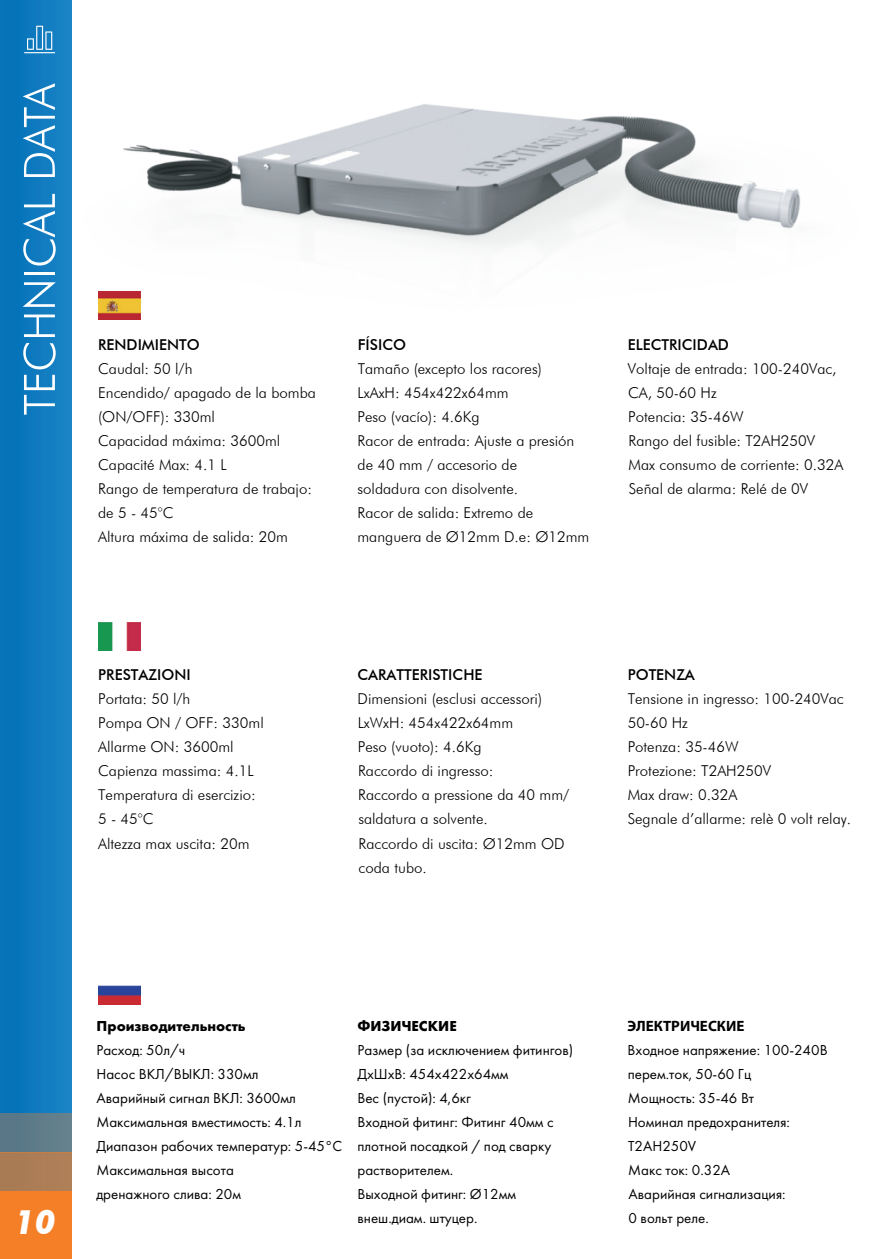
<style>
.page{position:relative;width:893px;height:1259px;background:#fff}
.page>*{position:absolute;margin:0;border:0;box-sizing:border-box;transform-origin:0 0}
.t1{font:italic 700 33.6px "Futura BT";color:#fff}
.t2{font:300 15px/24px "Futura BT";color:#000001}
.t3{font:15px/24px "Futura PT";color:#000001}
.t4{font:500 15px "Futura BT";color:#000001}
.t5{font:700 15px "Futura PT";color:#000001}
.t6{font:700 15px "Myriad Pro";color:#000001}
</style>
<div class="page">
<img style="left:98px;top:104px;width:703px;height:188px">
<img style="left:98px;top:292px;width:43px;height:28px">
<img style="left:98px;top:985px;width:42px;height:19px">
<img style="left:98px;top:622px;width:43px;height:29px">
<div style="left:0;top:0;width:72px;height:1259px;background:#0f79be"></div>
<div style="left:0;top:1191px;width:72px;height:68px;background:#f47f27"></div>
<div style="left:0;top:1152px;width:72px;height:39px;background:#ac7d56"></div>
<div style="left:0;top:1113px;width:72px;height:39px;background:#5e7b89"></div>
<svg style="left:24px;top:375px;width:31px;height:40px"></svg>
<svg style="left:23px;top:343px;width:33px;height:26px"></svg>
<svg style="left:24px;top:314px;width:31px;height:23px"></svg>
<svg style="left:23px;top:282px;width:33px;height:25px"></svg>
<hr style="left:24px;top:272px;width:31px;height:3px;background:#fff">
<svg style="left:23px;top:194px;width:33px;height:71px"></svg>
<svg style="left:23px;top:83px;width:32px;height:94px"></svg>
<svg style="left:24px;top:26px;width:31px;height:27px"></svg>
<p class="t4" style="left:98px;top:335px;width:103px">RENDIMIENTO</p>
<p class="t2" style="left:98px;top:356px;width:219px">Caudal: 50 l/h<br>Encendido/ apagado de la bomba (ON/OFF): 330ml<br>Capacidad máxima: 3600ml<br>Capacité Max: 4.1 L<br>Rango de temperatura de trabajo: de 5 - 45°C<br>Altura máxima de salida: 20m</p>
<p class="t4" style="left:358px;top:335px;width:50px">FÍSICO</p>
<p class="t2" style="left:357px;top:356px;width:233px">Tamaño (excepto los racores)<br>LxAxH: 454x422x64mm<br>Peso (vacío): 4.6Kg<br>Racor de entrada: Ajuste a presión de 40 mm / accesorio de<br>soldadura con disolvente.<br>Racor de salida: Extremo de manguera de Ø12mm D.e: Ø12mm</p>
<p class="t4" style="left:628px;top:335px;width:103px">ELECTRICIDAD</p>
<p class="t2" style="left:628px;top:356px;width:217px">Voltaje de entrada: 100-240Vac,<br>CA, 50-60 Hz<br>Potencia: 35-46W<br>Rango del fusible: T2AH250V<br>Max consumo de corriente: 0.32A<br>Señal de alarma: Relé de 0V</p>
<p class="t4" style="left:98px;top:666px;width:94px">PRESTAZIONI</p>
<p class="t2" style="left:98px;top:687px;width:167px">Portata: 50 l/h<br>Pompa ON / OFF: 330ml<br>Allarme ON: 3600ml<br>Capienza massima: 4.1L<br>Temperatura di esercizio:<br>5 - 45°C<br>Altezza max uscita: 20m</p>
<p class="t4" style="left:357px;top:666px;width:127px">CARATTERISTICHE</p>
<p class="t2" style="left:358px;top:687px;width:213px">Dimensioni (esclusi accessori)<br>LxWxH: 454x422x64mm<br>Peso (vuoto): 4.6Kg<br>Raccordo di ingresso:<br>Raccordo a pressione da 40 mm/ saldatura a solvente.<br>Raccordo di uscita: Ø12mm OD coda tubo.</p>
<p class="t4" style="left:628px;top:666px;width:69px">POTENZA</p>
<p class="t2" style="left:628px;top:687px;width:225px">Tensione in ingresso: 100-240Vac<br>50-60 Hz<br>Potenza: 35-46W<br>Protezione: T2AH250V<br>Max draw: 0.32A<br>Segnale d’allarme: relè 0 volt relay.</p>
<h1 class="t1" style="left:15px;top:1201px;width:43px">10</h1>
<p class="t5" style="left:97px;top:1016px;width:151px">Производительность</p>
<p class="t3" style="left:96px;top:1037px;width:247px">Расход: 50л/ч<br>Насос ВКЛ/ВЫКЛ: 330мл<br>Аварийный сигнал ВКЛ: 3600мл<br>Максимальная вместимость: 4.1л<br>Диапазон рабочих температур: 5-45°C<br>Максимальная высота<br>дренажного слива: 20м</p>
<p class="t5" style="left:357px;top:1016px;width:101px">ФИЗИЧЕСКИЕ</p>
<p class="t3" style="left:357px;top:1037px;width:217px">Размер (за исключением фитингов)<br>ДхШхВ: 454x422x64мм<br>Вес (пустой): 4,6кг<br>Входной фитинг: Фитинг 40мм с плотной посадкой / под сварку растворителем.<br>Выходной фитинг: Ø12мм внеш.диам. штуцер.</p>
<p class="t6" style="left:627px;top:1015px;width:118px">ЭЛЕКТРИЧЕСКИЕ</p>
<p class="t3" style="left:628px;top:1037px;width:201px">Входное напряжение: 100-240В перем.ток, 50-60 Гц<br>Мощность: 35-46 Вт<br>Номинал предохранителя:<br>T2AH250V<br>Макс ток: 0.32А<br>Аварийная сигнализация:<br>0 вольт реле.</p>
</div>
